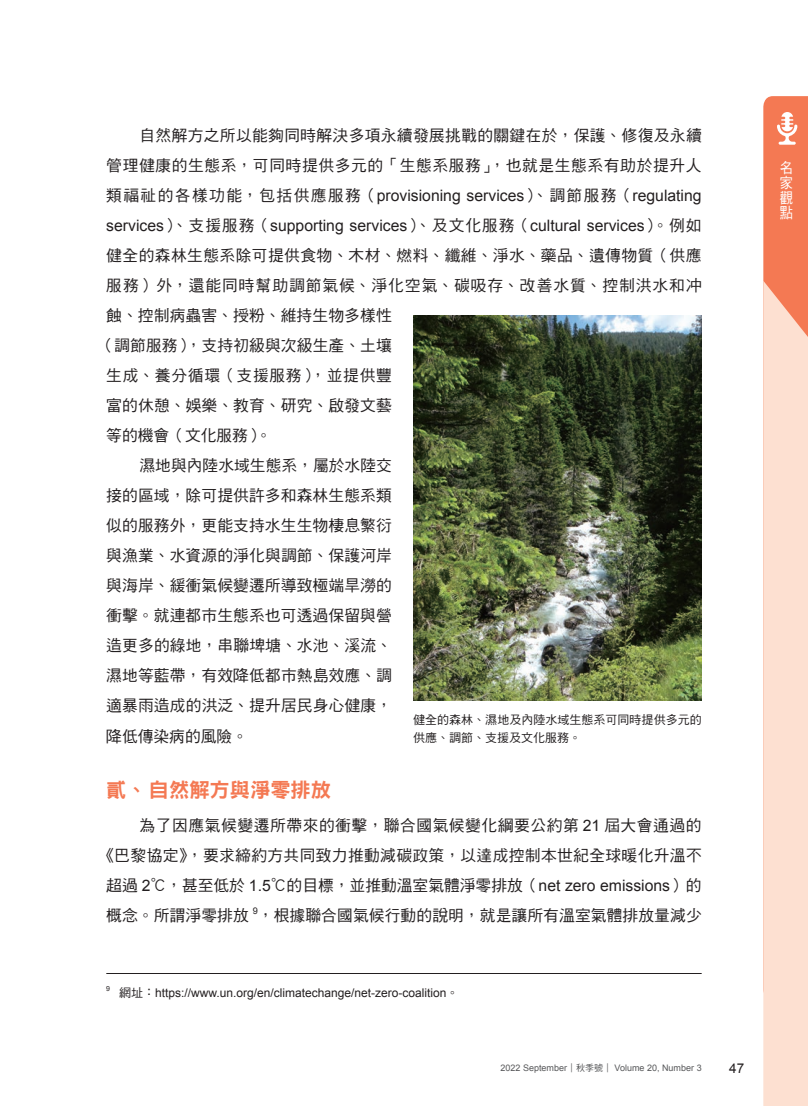
<style>
.page{position:relative;width:808px;height:1106px;background:#fff}
.page>*{position:absolute;margin:0;border:0;box-sizing:border-box;transform-origin:0 0}
.t1{font:20.25px "DF Hei Std W9";color:#f47953}
.t2{font:15.75px/30px "DF Hei Std W5";letter-spacing:.01em;color:#231f20;text-align:right}
.t3{font:15.75px/30px "Arial";color:#231f20}
.t4{font:15.75px "DF Hei Std W5";letter-spacing:.06em;color:#231f20}
.t5{font:15.75px "DF Hei Std W5";letter-spacing:.035em;color:#231f20}
.t6{font:15.75px "DF Hei Std W5";letter-spacing:.045em;color:#231f20}
.t7{font:14.85px/14.9px "DF Hei Std W5";color:#fff;text-align:justify;scale:.89 1}
.t8{font:13.5px "Arial";color:#231f20}
.t9{font:12px "Arial";color:#231f20}
.t10{font:12px/18px "DF Hei Std W5";color:#231f20}
.t11{font:9.15px "Arial";color:#231f20}
.t12{font:9px "Arial";color:#57585a}
.t13{font:7.05px "Arial";color:#231f20}
.s1{font-family:"DF Hei Std W5"}
.s2{font-family:"Arial"}
</style>
<div class="page">
<div style="left:763px;top:96px;width:45px;height:185px;background:#f47953"></div>
<svg style="left:777px;top:112px;width:20px;height:33px"></svg>
<svg style="left:763px;top:281px;width:45px;height:825px;background:#fcdac9"></svg>
<img style="left:413px;top:316px;width:289px;height:384px">
<hr style="left:106px;top:973px;width:596px;height:1px;background:#231f20">
<p class="t2" style="left:106px;top:120px;width:597px">自然解方之所以能夠同時解決多項永續發展挑戰的關鍵在於，保護、修復及永續<br>管理健康的生態系，可同時提供多元的「生態系服務」，也就是生態系有助於提升人</p>
<p class="t3" style="left:106px;top:181px;width:597px"><span class="s1">類福祉的各樣功能，包括供應服務（</span>provisioning services<span class="s1">）、調節服務（</span>regulating services<span class="s1">）、支援服務（</span>supporting services<span class="s1">）、及文化服務（</span>cultural services<span class="s1">）。例如</span></p>
<p class="t2" style="left:106px;top:240px;width:597px">健全的森林生態系除可提供食物、木材、燃料、纖維、淨水、藥品、遺傳物質（供應</p>
<p class="t4" style="left:106px;top:277px;width:597px">服務）外，還能同時幫助調節氣候、淨化空氣、碳吸存、改善水質、控制洪水和冲</p>
<p class="t2" style="left:106px;top:300px;width:287px">蝕、控制病蟲害、授粉、維持生物多樣性</p>
<p class="t2" style="left:98px;top:330px;width:295px">（調節服務），支持初級與次級生產、土壤</p>
<p class="t6" style="left:106px;top:367px;width:287px">生成、養分循環（支援服務），並提供豐</p>
<p class="t2" style="left:106px;top:390px;width:287px">富的休憩、娛樂、教育、研究、啟發文藝</p>
<p class="t2" style="left:106px;top:420px;width:167px">等的機會（文化服務）。</p>
<p class="t2" style="left:139px;top:450px;width:254px">濕地與內陸水域生態系，屬於水陸交</p>
<p class="t2" style="left:106px;top:480px;width:287px">接的區域，除可提供許多和森林生態系類</p>
<p class="t2" style="left:106px;top:510px;width:287px">似的服務外，更能支持水生生物棲息繁衍</p>
<p class="t2" style="left:106px;top:540px;width:287px">與漁業、水資源的淨化與調節、保護河岸</p>
<p class="t2" style="left:106px;top:570px;width:287px">與海岸、緩衝氣候變遷所導致極端旱澇的</p>
<p class="t2" style="left:106px;top:600px;width:287px">衝擊。就連都市生態系也可透過保留與營</p>
<p class="t2" style="left:106px;top:630px;width:287px">造更多的綠地，串聯埤塘、水池、溪流、</p>
<p class="t2" style="left:106px;top:660px;width:287px">濕地等藍帶，有效降低都市熱島效應、調</p>
<p class="t2" style="left:106px;top:690px;width:287px">適暴雨造成的洪泛、提升居民身心健康，</p>
<p class="t2" style="left:106px;top:720px;width:143px">降低傳染病的風險。</p>
<p class="t1" style="left:106px;top:778px;width:226px">貳、自然解方與淨零排放</p>
<p class="t5" style="left:139px;top:817px;width:564px">為了因應氣候變遷所帶來的衝擊，聯合國氣候變化綱要公約第 <span class="s2">21</span> 屆大會通過的</p>
<p class="t2" style="left:98px;top:840px;width:605px">《巴黎協定》，要求締約方共同致力推動減碳政策，以達成控制本世紀全球暖化升溫不</p>
<p class="t2" style="left:106px;top:870px;width:597px">超過 <span class="s2">2</span>℃，甚至低於 <span class="s2">1.5</span>℃的目標，並推動溫室氣體淨零排放（<span class="s2">net zero emissions</span>）的</p>
<p class="t2" style="left:106px;top:900px;width:144px">概念。所謂淨零排放</p>
<p class="t11" style="left:253px;top:904px;width:7px">9</p>
<p class="t2" style="left:258px;top:900px;width:445px">，根據聯合國氣候行動的說明，就是讓所有溫室氣體排放量減少</p>
<p class="t10" style="left:413px;top:710px;width:290px">健全的森林、濕地及內陸水域生態系可同時提供多元的供應、調節、支援及文化服務。</p>
<p class="t13" style="left:106px;top:983px;width:5px">9</p>
<p class="t9" style="left:119px;top:984px;width:341px"><span class="s1">網址：</span>https://www.un.org/en/climatechange/net-zero-coalition<span class="s1">。</span></p>
<p class="t12" style="left:500px;top:1062px;width:203px">2022 September<span class="s1">｜秋季號｜</span> Volume 20, Number 3</p>
<p class="t8" style="left:729px;top:1059px;width:17px">47</p>
<p class="t7" style="left:780px;top:160px;width:16px">名家觀點</p>
</div>
